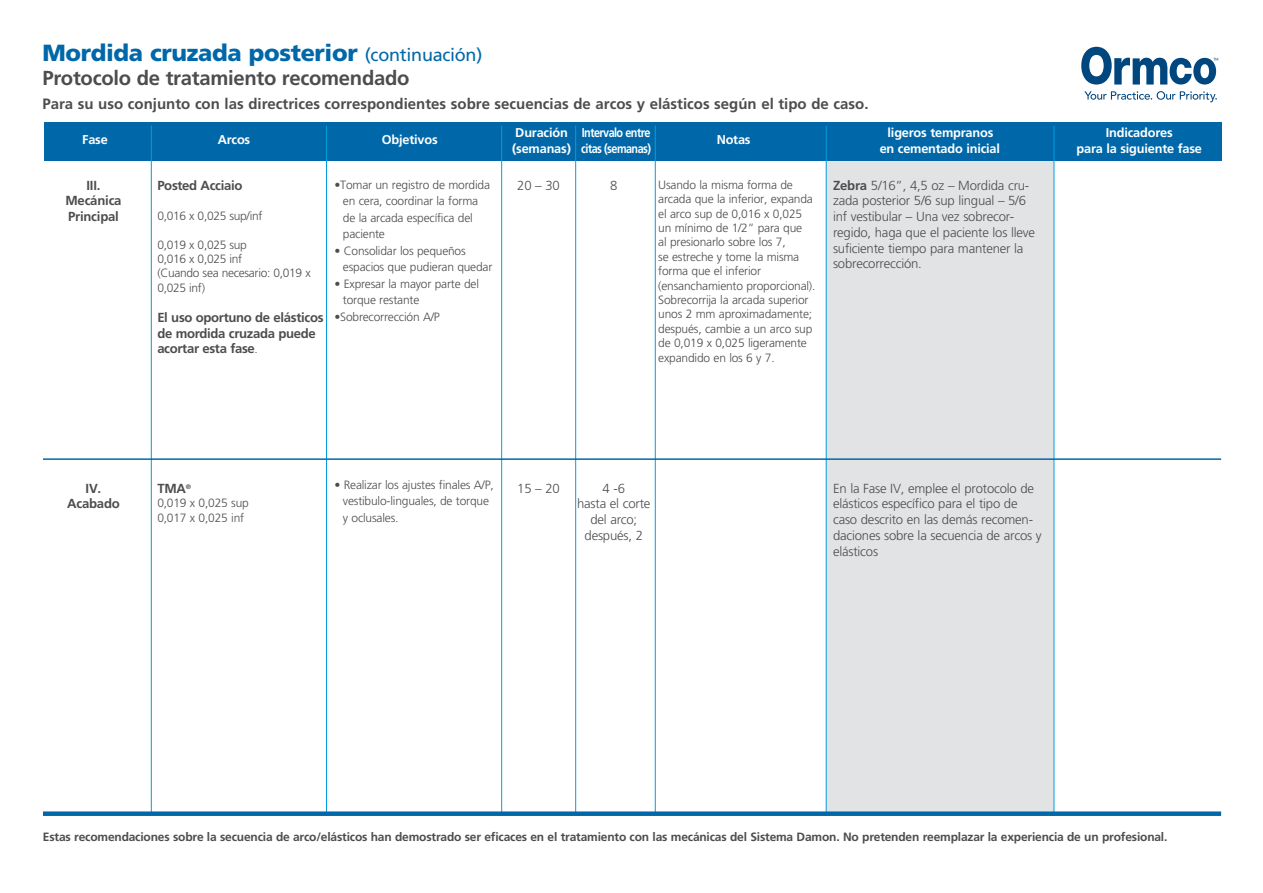
<style>
.page{position:relative;width:1263px;height:893px;background:#fff}
.page>*{position:absolute;margin:0;border:0;box-sizing:border-box;transform-origin:0 0}
.t1{font:900 23.4px "Frutiger";letter-spacing:-.015em;color:#0068a9}
.t2{font:700 20.25px "Frutiger";letter-spacing:-.015em;color:#4d4d4f}
.t3{font:700 15px "Frutiger";color:#4d4d4f}
.t4{font:300 13.2px/15.8px "Frutiger";letter-spacing:-.015em;color:#4d4d4f}
.t5{font:700 13.2px/15.8px "Frutiger";letter-spacing:-.025em;color:#4d4d4f;text-align:center}
.t6{font:700 12.75px "Frutiger";letter-spacing:-.015em;color:#fff}
.t7{font:700 12.75px "Frutiger";letter-spacing:-.05em;color:#fff}
.t8{font:300 12px/14.4px "Frutiger";letter-spacing:-.015em;color:#4d4d4f}
.t9{font:700 12px "Frutiger";letter-spacing:-.015em;color:#4d4d4f}
.s1{font-weight:400;font-size:18px}
.s2{font-weight:300;font-size:12px}
.s3{font-weight:700}
</style>
<div class="page">
<div style="left:826px;top:128px;width:227px;height:687px;background:#e2e3e4"></div>
<div style="left:44px;top:123px;width:1178px;height:38px;background:#0068a9"></div>
<hr style="left:151px;top:126px;width:1px;height:688px;background:#009fdf">
<hr style="left:326px;top:126px;width:1px;height:688px;background:#009fdf">
<hr style="left:575px;top:126px;width:1px;height:688px;background:#009fdf">
<hr style="left:501px;top:126px;width:1px;height:688px;background:#009fdf">
<hr style="left:655px;top:126px;width:1px;height:688px;background:#009fdf">
<hr style="left:826px;top:126px;width:1px;height:688px;background:#009fdf">
<hr style="left:1053px;top:126px;width:1px;height:688px;background:#009fdf">
<div style="left:43px;top:811px;width:1178px;height:5px;background:#0068a9"></div>
<hr style="left:43px;top:458px;width:1178px;height:2px;background:#0068a9">
<svg style="left:1081px;top:47px;width:137px;height:38px"></svg>
<svg style="left:1084px;top:91px;width:133px;height:11px"></svg>
<h1 class="t1" style="left:42px;top:39px;width:441px">Mordida cruzada posterior <span class="s1">(continuación)</span></h1>
<h2 class="t2" style="left:42px;top:66px;width:368px">Protocolo de tratamiento recomendado</h2>
<p class="t3" style="left:42px;top:95px;width:827px">Para su uso conjunto con las directrices correspondientes sobre secuencias de arcos y elásticos según el tipo de caso.</p>
<p class="t6" style="left:82px;top:132px;width:27px">Fase</p>
<p class="t6" style="left:218px;top:132px;width:34px">Arcos</p>
<p class="t6" style="left:382px;top:132px;width:57px">Objetivos</p>
<p class="t5" style="left:65px;top:177px;width:58px">III.<br>Mecánica<br>Principal</p>
<p class="t5" style="left:157px;top:177px;width:87px">Posted Acciaio</p>
<p class="t8" style="left:157px;top:208px;width:107px">0,016 x 0,025 sup/inf</p>
<p class="t8" style="left:157px;top:237px;width:155px">0,019 x 0,025 sup<br>0,016 x 0,025 inf<br>(Cuando sea necesario: 0,019 x<br>0,025 inf)</p>
<p class="t5" style="left:157px;top:309px;width:168px;text-align:left">El uso oportuno de elásticos de mordida cruzada puede acortar esta fase<span class="s2">.</span></p>
<p class="t8" style="left:343px;top:176px;width:149px;line-height:16.5px;text-indent:-9px">•Tomar un registro de mordida en cera, coordinar la forma de la arcada específica del paciente</p>
<p class="t8" style="left:343px;top:242px;width:151px;line-height:16.5px;text-indent:-9px">• Consolidar los pequeños espacios que pudieran quedar</p>
<p class="t8" style="left:343px;top:275px;width:138px;line-height:16.5px;text-indent:-9px">• Expresar la mayor parte del torque restante</p>
<p class="t8" style="left:334px;top:309px;width:107px">•Sobrecorrección A/P</p>
<p class="t7" style="left:515px;top:125px;width:137px">Duración Intervalo entre</p>
<p class="t6" style="left:717px;top:132px;width:35px">Notas</p>
<p class="t6" style="left:888px;top:125px;width:107px">ligeros tempranos</p>
<p class="t6" style="left:1106px;top:125px;width:68px">Indicadores</p>
<p class="t7" style="left:512px;top:141px;width:140px">(semanas) citas (semanas)</p>
<p class="t6" style="left:880px;top:141px;width:122px">en cementado inicial</p>
<p class="t6" style="left:1076px;top:141px;width:127px">para la siguiente fase</p>
<p class="t4" style="left:517px;top:177px;width:44px">20 – 30</p>
<p class="t4" style="left:610px;top:177px;width:9px">8</p>
<p class="t8" style="left:658px;top:177px;width:159px">Usando la misma forma de arcada que la inferior, expanda el arco sup de 0,016 x 0,025 un mínimo de 1/2” para que<br>al presionarlo sobre los 7,<br>se estreche y tome la misma forma que el inferior (ensanchamiento proporcional).<br>Sobrecorrija la arcada superior unos 2 mm aproximadamente; después, cambie a un arco sup de 0,019 x 0,025 ligeramente expandido en los 6 y 7.</p>
<p class="t4" style="left:833px;top:177px;width:204px"><span class="s3">Zebra</span> 5/16”, 4,5 oz – Mordida cru&shy;zada posterior 5/6 sup lingual – 5/6 inf vestibular – Una vez sobrecor&shy;regido, haga que el paciente los lleve suficiente tiempo para mantener la sobrecorrección.</p>
<p class="t5" style="left:67px;top:480px;width:54px">IV.<br>Acabado</p>
<p class="t5" style="left:157px;top:480px;width:35px">TMA<sup>®</sup></p>
<p class="t8" style="left:157px;top:496px;width:93px">0,019 x 0,025 sup<br>0,017 x 0,025 inf</p>
<p class="t8" style="left:343px;top:476px;width:153px;line-height:16.5px;text-indent:-9px">• Realizar los ajustes finales A/P, vestibulo-linguales, de torque y oclusales.</p>
<p class="t4" style="left:517px;top:481px;width:44px">15 – 20</p>
<p class="t4" style="left:577px;top:480px;width:75px;text-align:center">4 -6<br>hasta el corte del arco; después, 2</p>
<p class="t4" style="left:833px;top:480px;width:210px">En la Fase IV, emplee el protocolo de elásticos específico para el tipo de caso descrito en las demás recomen&shy;daciones sobre la secuencia de arcos y elásticos</p>
<p class="t9" style="left:43px;top:830px;width:1126px">Estas recomendaciones sobre la secuencia de arco/elásticos han demostrado ser eficaces en el tratamiento con las mecánicas del Sistema Damon. No pretenden reemplazar la experiencia de un profesional.</p>
</div>
